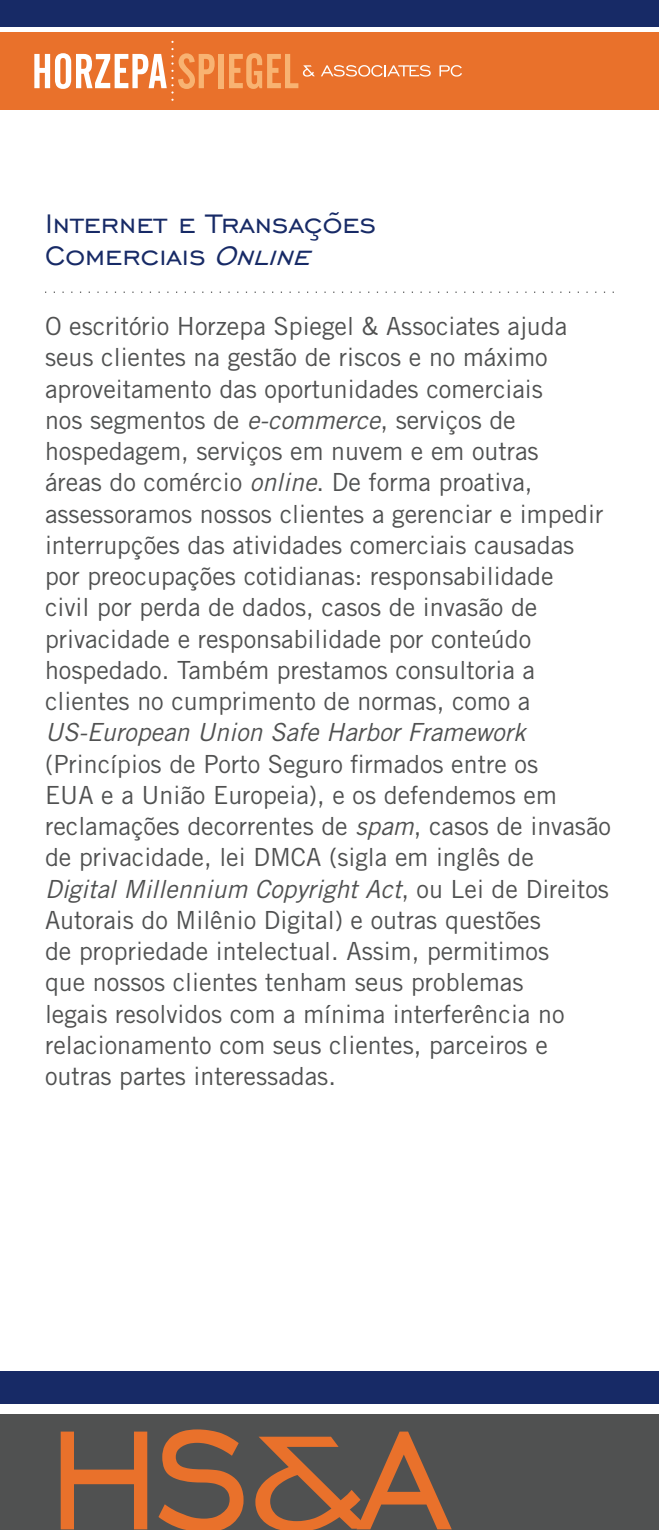
<style>
.page{position:relative;width:659px;height:1530px;background:#fff}
.page>*{position:absolute;margin:0;border:0;box-sizing:border-box;transform-origin:0 0}
.t1{font:35px/32.5px "Chisel NO";color:#172a66}
.t2{font:25px/31.2px "Trade Gothic LT Std";color:#505151}
.t3{font:italic 25px "Trade Gothic LT Std";color:#505151}
.s1{font-style:italic}
</style>
<div class="page">
<div style="left:0;top:32px;width:659px;height:78px;background:#e9712b"></div>
<div style="left:218px;top:54px;width:6px;height:34px;background:#f8b372"></div>
<svg style="left:229px;top:53px;width:86px;height:36px"></svg>
<svg style="left:321px;top:65px;width:110px;height:12px"></svg>
<svg style="left:439px;top:65px;width:23px;height:12px"></svg>
<div style="left:0;top:1414px;width:659px;height:116px;background:#505151"></div>
<svg style="left:61px;top:1432px;width:86px;height:97px"></svg>
<svg style="left:158px;top:1429px;width:85px;height:101px"></svg>
<svg style="left:255px;top:1432px;width:197px;height:98px"></svg>
<div style="left:0;top:0;width:659px;height:27px;background:#172a66"></div>
<div style="left:0;top:1372px;width:659px;height:32px;background:#172a66"></div>
<svg style="left:34px;top:41px;width:181px;height:60px"></svg>
<svg style="left:45px;top:292px;width:569px;height:1px"></svg>
<h1 class="t1" style="left:45px;top:205px;width:333px">Internet e Transações<br>Comerciais <span class="s1">Online</span></h1>
<p class="t2" style="left:45px;top:310px;width:560px">O escritório Horzepa Spiegel &amp; Associates ajuda seus clientes na gestão de riscos e no máximo aproveitamento das oportunidades comerciais<br>nos segmentos de <span class="s1">e-commerce</span>, serviços de hospedagem, serviços em nuvem e em outras<br>áreas do comércio <span class="s1">online</span>. De forma proativa, assessoramos nossos clientes a gerenciar e impedir interrupções das atividades comerciais causadas por preocupações cotidianas: responsabilidade civil por perda de dados, casos de invasão de privacidade e responsabilidade por conteúdo hospedado. Também prestamos consultoria a clientes no cumprimento de normas, como a</p>
<p class="t3" style="left:45px;top:717px;width:482px">US-European Union Safe Harbor Framework</p>
<p class="t2" style="left:45px;top:748px;width:567px">(Princípios de Porto Seguro firmados entre os<br>EUA e a União Europeia), e os defendemos em reclamações decorrentes de <span class="s1">spam</span>, casos de invasão de privacidade, lei DMCA (sigla em inglês de <span class="s1">Digital Millennium Copyright Act</span>, ou Lei de Direitos Autorais do Milênio Digital) e outras questões<br>de propriedade intelectual. Assim, permitimos<br>que nossos clientes tenham seus problemas<br>legais resolvidos com a mínima interferência no relacionamento com seus clientes, parceiros e outras partes interessadas.</p>
</div>
